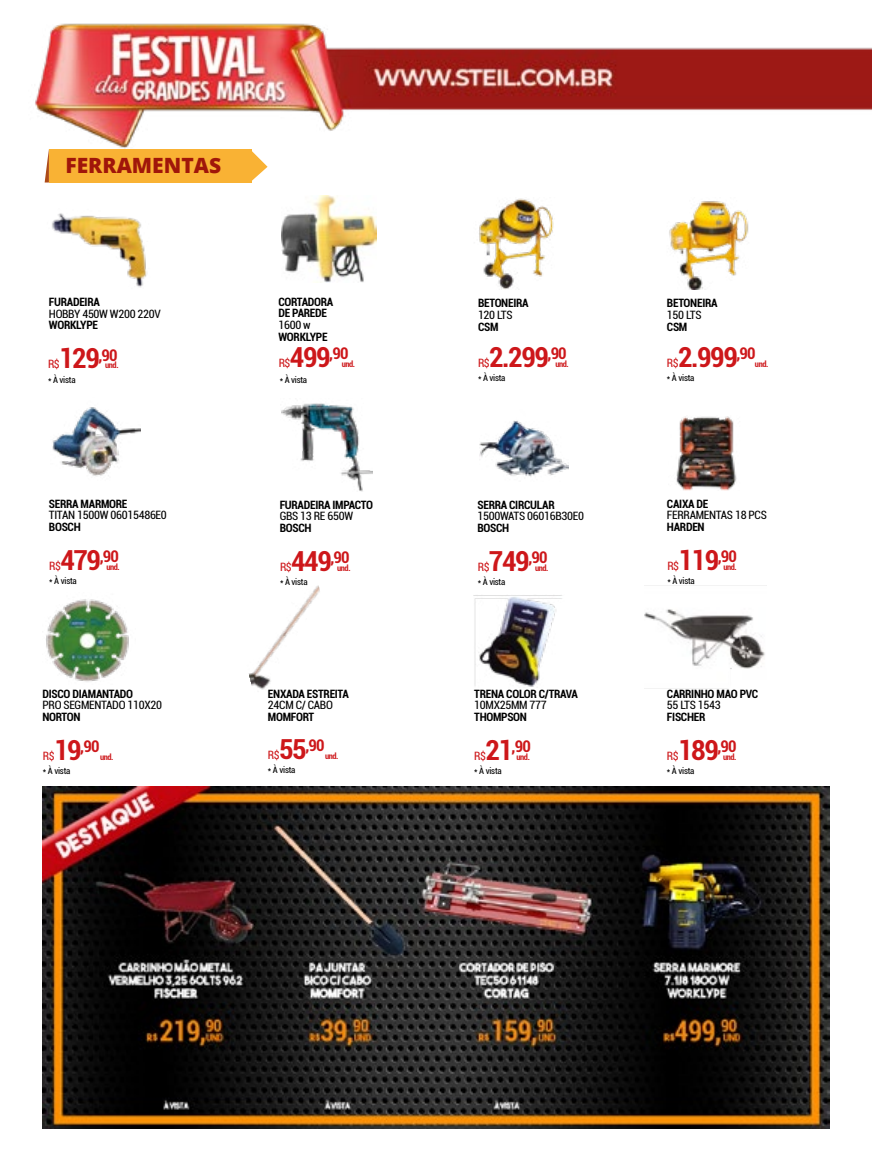
<style>
.page{position:relative;width:872px;height:1170px;background:#fff}
.page>*{position:absolute;margin:0;border:0;box-sizing:border-box;transform-origin:0 0}
.t1{font:700 condensed 27.6px "Roboto";letter-spacing:-.05em;color:#cd171a}
.t2{font:800 21px "Open Sans";color:#a0160a}
.t3{font:700 condensed 16.05px "Roboto";color:#cd171a}
.t4{font:700 condensed 11.55px/11.6px "Roboto";letter-spacing:-.025em;color:#000}
.t5{font:condensed 11.55px "Roboto";letter-spacing:-.025em;color:#000}
.t6{font:condensed 11.55px "Roboto";color:#cd171a}
.t7{font:condensed 9px "Roboto";letter-spacing:-.025em;color:#000}
.t8{font:700 condensed 8.4px "Roboto";letter-spacing:-.05em;color:#cd171a}
.s1{font-size:27.6px}
</style>
<div class="page">
<img style="left:35px;top:23px;width:837px;height:126px">
<img style="left:42px;top:786px;width:787px;height:342px">
<img style="left:52px;top:213px;width:95px;height:75px">
<img style="left:281px;top:195px;width:95px;height:87px">
<img style="left:479px;top:198px;width:75px;height:91px">
<img style="left:669px;top:201px;width:80px;height:89px">
<img style="left:52px;top:407px;width:88px;height:69px">
<img style="left:479px;top:420px;width:90px;height:57px">
<img style="left:281px;top:403px;width:92px;height:88px">
<img style="left:248px;top:585px;width:72px;height:105px">
<img style="left:473px;top:595px;width:89px;height:92px">
<img style="left:645px;top:585px;width:121px;height:104px">
<img style="left:46px;top:599px;width:83px;height:83px">
<img style="left:676px;top:416px;width:61px;height:75px">
<div style="left:49px;top:149px;width:202px;height:34px;background:#f9b234"></div>
<svg style="left:45px;top:149px;width:4px;height:33px"></svg>
<svg style="left:251px;top:149px;width:16px;height:33px"></svg>
<h2 class="t2" style="left:65px;top:150px;width:157px">FERRAMENTAS</h2>
<p class="t4" style="left:49px;top:295px;width:52px">FURADEIRA</p>
<p class="t5" style="left:49px;top:305px;width:113px">HOBBY 450W W200 220V</p>
<p class="t4" style="left:49px;top:319px;width:51px">WORKLYPE</p>
<p class="t6" style="left:48px;top:356px;width:13px">R$</p>
<h1 class="t1" style="left:59px;top:339px;width:60px">129<sup>,90</sup></h1>
<p class="t8" style="left:105px;top:359px;width:15px">und.</p>
<p class="t7" style="left:48px;top:373px;width:29px">* À vista</p>
<p class="t4" style="left:278px;top:295px;width:56px">CORTADORA<br>DE PAREDE</p>
<p class="t5" style="left:278px;top:317px;width:34px">1600 w</p>
<p class="t4" style="left:278px;top:330px;width:51px">WORKLYPE</p>
<p class="t6" style="left:279px;top:355px;width:13px">R$</p>
<h1 class="t1" style="left:290px;top:338px;width:60px">499<sup>,90</sup></h1>
<p class="t7" style="left:280px;top:373px;width:29px">* À vista</p>
<p class="t4" style="left:478px;top:297px;width:52px">BETONEIRA</p>
<p class="t5" style="left:478px;top:307px;width:36px">120 LTS</p>
<p class="t4" style="left:478px;top:320px;width:22px">CSM</p>
<p class="t4" style="left:667px;top:297px;width:52px">BETONEIRA</p>
<p class="t5" style="left:667px;top:307px;width:36px">150 LTS</p>
<p class="t4" style="left:667px;top:320px;width:22px">CSM</p>
<p class="t6" style="left:478px;top:354px;width:13px">R$</p>
<h1 class="t1" style="left:489px;top:337px;width:79px">2.299<sup>,90</sup></h1>
<p class="t6" style="left:667px;top:354px;width:13px">R$</p>
<h1 class="t1" style="left:678px;top:337px;width:79px">2.999<sup>,90</sup></h1>
<p class="t8" style="left:342px;top:358px;width:15px">und.</p>
<p class="t8" style="left:555px;top:358px;width:15px">und.</p>
<p class="t8" style="left:755px;top:358px;width:15px">und.</p>
<p class="t7" style="left:478px;top:371px;width:29px">* À vista</p>
<p class="t7" style="left:667px;top:371px;width:29px">* À vista</p>
<p class="t4" style="left:49px;top:497px;width:80px">SERRA MARMORE</p>
<p class="t5" style="left:49px;top:507px;width:119px">TITAN 1500W 06015486E0</p>
<p class="t4" style="left:49px;top:520px;width:33px">BOSCH</p>
<p class="t4" style="left:280px;top:498px;width:95px">FURADEIRA IMPACTO</p>
<p class="t5" style="left:280px;top:508px;width:75px">GBS 13 RE 650W</p>
<p class="t4" style="left:280px;top:521px;width:33px">BOSCH</p>
<p class="t4" style="left:477px;top:498px;width:79px">SERRA CIRCULAR</p>
<p class="t5" style="left:477px;top:508px;width:108px">1500WATS 06016B30E0</p>
<p class="t4" style="left:477px;top:521px;width:33px">BOSCH</p>
<p class="t4" style="left:667px;top:497px;width:43px">CAIXA DE</p>
<p class="t5" style="left:667px;top:507px;width:101px">FERRAMENTAS 18 PCS</p>
<p class="t4" style="left:667px;top:520px;width:39px">HARDEN</p>
<p class="t6" style="left:49px;top:557px;width:13px">R$</p>
<h1 class="t1" style="left:60px;top:540px;width:60px">479<sup>,90</sup></h1>
<p class="t8" style="left:106px;top:561px;width:15px">und.</p>
<p class="t6" style="left:280px;top:558px;width:13px">R$</p>
<h1 class="t1" style="left:291px;top:541px;width:60px">449<sup>,90</sup></h1>
<p class="t8" style="left:337px;top:561px;width:15px">und.</p>
<p class="t6" style="left:478px;top:558px;width:13px">R$</p>
<h1 class="t1" style="left:489px;top:541px;width:60px">749<sup>,90</sup></h1>
<p class="t8" style="left:535px;top:561px;width:15px">und.</p>
<p class="t6" style="left:667px;top:557px;width:13px">R$</p>
<h1 class="t1" style="left:678px;top:540px;width:60px">119<sup>,90</sup></h1>
<p class="t8" style="left:723px;top:561px;width:15px">und.</p>
<p class="t7" style="left:49px;top:574px;width:29px">* À vista</p>
<p class="t7" style="left:280px;top:575px;width:29px">* À vista</p>
<p class="t7" style="left:478px;top:575px;width:29px">* À vista</p>
<p class="t7" style="left:667px;top:574px;width:29px">* À vista</p>
<p class="t4" style="left:43px;top:687px;width:92px">DISCO DIAMANTADO</p>
<p class="t5" style="left:43px;top:697px;width:121px">PRO SEGMENTADO 110X20</p>
<p class="t4" style="left:43px;top:710px;width:39px">NORTON</p>
<p class="t4" style="left:268px;top:687px;width:82px">ENXADA ESTREITA</p>
<p class="t5" style="left:268px;top:697px;width:66px">24CM C/ CABO</p>
<p class="t4" style="left:268px;top:710px;width:48px">MOMFORT</p>
<p class="t4" style="left:474px;top:687px;width:105px">TRENA COLOR C/TRAVA</p>
<p class="t5" style="left:474px;top:697px;width:74px">10MX25MM 777</p>
<p class="t4" style="left:474px;top:710px;width:54px">THOMPSON</p>
<p class="t4" style="left:667px;top:687px;width:93px">CARRINHO MAO PVC</p>
<p class="t5" style="left:667px;top:697px;width:55px">55 LTS 1543</p>
<p class="t4" style="left:667px;top:710px;width:40px">FISCHER</p>
<p class="t6" style="left:43px;top:747px;width:13px">R$</p>
<h3 class="t3" style="left:54px;top:735px;width:47px"><span class="s1">19</span>,90</h3>
<p class="t8" style="left:100px;top:751px;width:15px">und.</p>
<p class="t6" style="left:268px;top:746px;width:13px">R$</p>
<h3 class="t3" style="left:279px;top:734px;width:47px"><span class="s1">55</span>,90</h3>
<p class="t8" style="left:325px;top:750px;width:15px">und.</p>
<p class="t6" style="left:474px;top:747px;width:13px">R$</p>
<h3 class="t3" style="left:485px;top:735px;width:47px"><span class="s1">21</span>,90</h3>
<p class="t6" style="left:667px;top:747px;width:13px">R$</p>
<h1 class="t1" style="left:678px;top:730px;width:60px">189<sup>,90</sup></h1>
<p class="t8" style="left:516px;top:751px;width:15px">und.</p>
<p class="t8" style="left:723px;top:751px;width:15px">und.</p>
<p class="t7" style="left:43px;top:764px;width:29px">* À vista</p>
<p class="t7" style="left:268px;top:763px;width:29px">* À vista</p>
<p class="t7" style="left:474px;top:764px;width:29px">* À vista</p>
<p class="t7" style="left:667px;top:764px;width:29px">* À vista</p>
</div>
